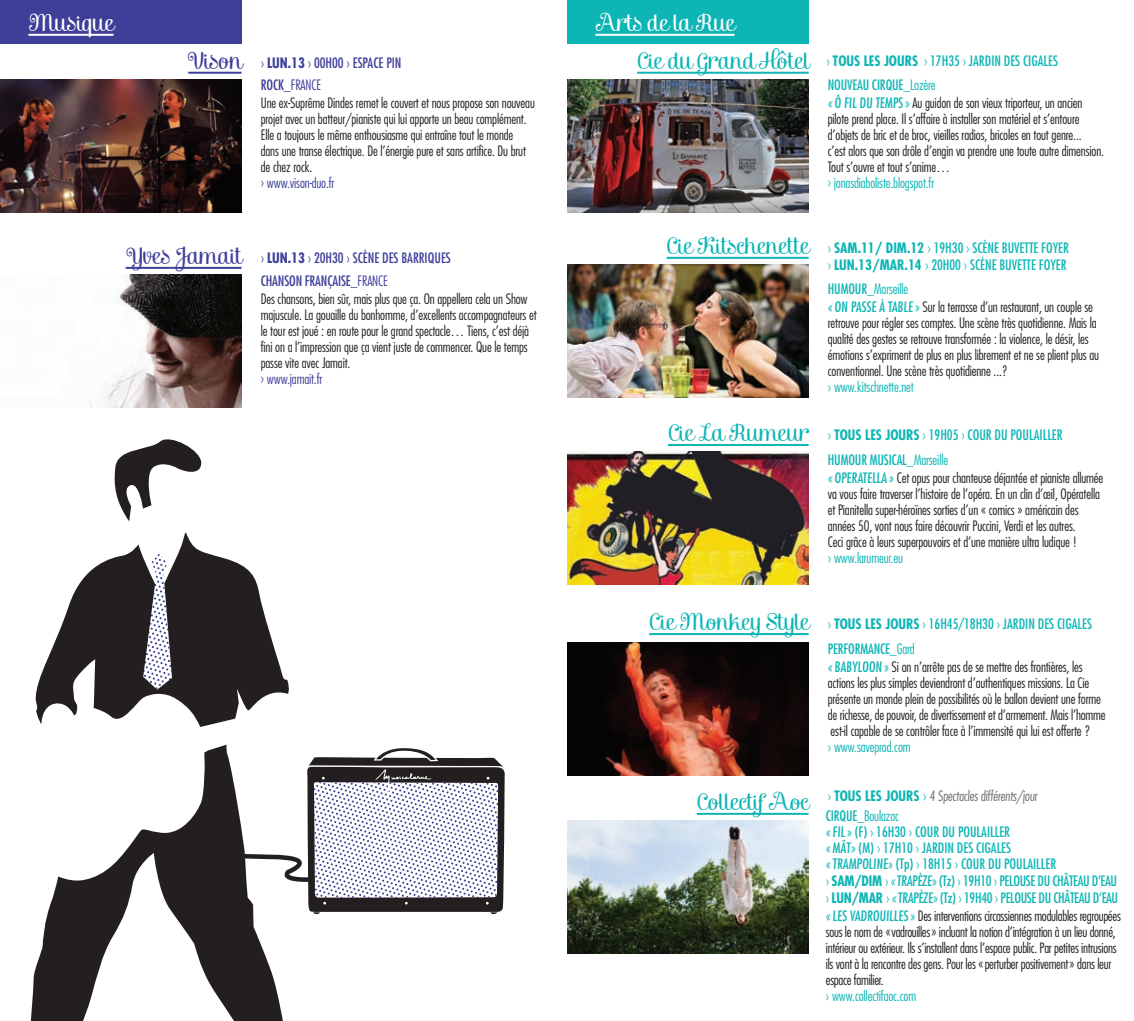
<style>
.page{position:relative;width:1134px;height:1021px;background:#fff}
.page>*{position:absolute;margin:0;border:0;box-sizing:border-box;transform-origin:0 0}
.t1{font:24px "Mishka";color:#0eb5b5}
.t2{font:24px "Mishka";color:#fff}
.t3{font:300 condensed 14px/16px "Futura LT";letter-spacing:-.01em;color:#231f20}
.t4{font:condensed 14px/16.6px "Futura LT";color:#0eb5b5}
.t5{font:condensed 14px "Futura LT";color:#3e3f99}
.t6{font:300 condensed 14px "Futura LT";letter-spacing:-.095em;color:#6c6d70}
.t7{font:300 condensed 14px "Futura LT";letter-spacing:-.01em;color:#3e3f99}
.t8{font:300 condensed 14px "Futura LT";letter-spacing:-.01em;color:#0eb5b5}
.s1{font-family:"Mishka";font-stretch:normal;font-size:24px}
.s2{font-weight:700}
.s3{font-weight:400;color:#3e3f99}
.s4{color:#3e3f99}
.s5{font-weight:400;color:#0eb5b5}
.s6{color:#0eb5b5}
.s7{font-family:"Futura LT";font-stretch:condensed;font-size:14px}
.s8{font-family:"Futura LT";font-weight:700;font-stretch:condensed;font-size:14px}
.s9{font-family:"Mishka";font-weight:400;font-stretch:normal;font-size:24px;color:#0eb5b5}
.s10{font-weight:700;color:#0eb5b5}
.s11{font-weight:300}
.s12{font-weight:300;color:#231f20}
</style>
<div class="page">
<div style="left:0;top:0;width:242px;height:44px;background:#3e3f99"></div>
<hr style="left:28px;top:34px;width:85px;height:2px;background:#fff">
<div style="left:567px;top:0;width:242px;height:44px;background:#0eb5b5"></div>
<hr style="left:595px;top:34px;width:139px;height:2px;background:#fff">
<hr style="left:697px;top:812px;width:111px;height:2px;background:#0eb5b5">
<img style="left:567px;top:820px;width:241px;height:133px">
<img style="left:89px;top:274px;width:153px;height:133px">
<hr style="left:126px;top:267px;width:116px;height:2px;background:#3e3f99">
<img style="left:0;top:79px;width:242px;height:133px">
<hr style="left:188px;top:72px;width:54px;height:2px;background:#3e3f99">
<hr style="left:637px;top:72px;width:172px;height:2px;background:#0eb5b5">
<img style="left:567px;top:79px;width:242px;height:133px">
<hr style="left:666px;top:257px;width:143px;height:2px;background:#0eb5b5">
<img style="left:567px;top:264px;width:242px;height:133px">
<hr style="left:668px;top:444px;width:141px;height:2px;background:#0eb5b5">
<img style="left:567px;top:451px;width:242px;height:133px">
<hr style="left:649px;top:633px;width:160px;height:2px;background:#0eb5b5">
<img style="left:567px;top:643px;width:242px;height:132px">
<svg style="left:114px;top:439px;width:88px;height:82px"></svg>
<svg style="left:35px;top:532px;width:254px;height:195px;fill:#231f20"></svg>
<svg style="left:31px;top:744px;width:252px;height:276px"></svg>
<svg style="left:239px;top:747px;width:266px;height:167px"></svg>
<h1 class="t2" style="left:28px;top:8px;width:86px">Musique</h1>
<h1 class="t2" style="left:595px;top:8px;width:140px">Arts de la Rue</h1>
<p class="t5" style="left:188px;top:54px;width:209px"><span class="s1">Vison</span> › <span class="s2">LUN.13</span> › 00H00 › ESPACE PIN</p>
<p class="t4" style="left:637px;top:52px;width:422px"><span class="s1">Cie du Grand Hôtel</span> › <span class="s2">TOUS LES JOURS</span> › 17H35 › JARDIN DES CIGALES</p>
<p class="t3" style="left:261px;top:76px;width:276px;line-height:18px"><span class="s3">ROCK</span><span class="s4">_FRANCE<br></span>Une ex-Suprême Dindes remet le couvert et nous propose son nouveau</p>
<p class="t3" style="left:261px;top:111px;width:267px">projet avec un batteur/pianiste qui lui apporte un beau complément.<br>Elle a toujours le même enthousiasme qui entraîne tout le monde dans une transe électrique. De l’énergie pure et sans artifice. Du brut de chez rock.</p>
<p class="t7" style="left:261px;top:175px;width:75px">› www.vison-duo.fr</p>
<p class="t5" style="left:126px;top:249px;width:327px"><span class="s1">Yves Jamait</span> › <span class="s2">LUN.13</span> › 20H30 › SCÈNE DES BARRIQUES</p>
<p class="t3" style="left:261px;top:271px;width:268px;line-height:18px"><span class="s3">CHANSON FRANÇAISE</span><span class="s4">_FRANCE<br></span>Des chansons, bien sûr, mais plus que ça. On appellera cela un Show</p>
<p class="t3" style="left:261px;top:306px;width:277px">majuscule. La gouaille du bonhomme, d’excellents accompagnateurs et le tour est joué : en route pour le grand spectacle… Tiens, c’est déjà fini on a l’impression que ça vient juste de commencer. Que le temps passe vite avec Jamait.</p>
<p class="t7" style="left:261px;top:370px;width:63px">› www.jamait.fr</p>
<p class="t3" style="left:828px;top:76px;width:256px;line-height:18px"><span class="s5">NOUVEAU CIRQUE</span><span class="s6">_Lozère<br></span><span class="s5">«Ô FIL DU TEMPS »</span> Au guidon de son vieux triporteur, un ancien</p>
<p class="t3" style="left:828px;top:111px;width:278px">pilote prend place. Il s’affaire à installer son matériel et s’entoure d’objets de bric et de broc, vieilles radios, bricoles en tout genre...<br>c’est alors que son drôle d’engin va prendre une toute autre dimension.<br>Tout s’ouvre et tout s’anime…</p>
<p class="t8" style="left:828px;top:175px;width:108px">› jonasdiaboliste.blogspot.fr</p>
<h1 class="t1" style="left:666px;top:231px;width:318px">Cie Kitschenette <span class="s7">›</span> <span class="s8">SAM.11/ DIM.12</span> <span class="s7">› 19H30 › SCÈNE</span></h1>
<p class="t4" style="left:1002px;top:239px;width:19px">BUVETTE</p>
<p class="t4" style="left:1041px;top:239px;width:29px">FOYE R</p>
<p class="t4" style="left:828px;top:256px;width:154px">› <span class="s2">LUN.13/MAR.14</span> › 20H00 › SCÈNE</p>
<p class="t4" style="left:999px;top:256px;width:19px">BUVETTE</p>
<p class="t4" style="left:1039px;top:256px;width:29px">FOYE R</p>
<p class="t3" style="left:828px;top:279px;width:267px;line-height:18px;text-indent:21px"><span class="s5">OUR</span> <span class="s6">_Marseille<br></span><span class="s5">« ON PASSE À TABLE»</span> Sur la terrasse d’un restaurant, un couple se</p>
<p class="t3" style="left:828px;top:314px;width:273px">retrouve pour régler ses comptes. Une scène très quotidienne. Mais la qualité des gestes se retrouve transformée : la violence, le désir, les émotions s’expriment de plus en plus librement et ne se plient plus au conventionnel. Une scène très quotidienne ...?<br><span class="s5">›</span> <span class="s6">www.kitschnette.net</span></p>
<p class="t4" style="left:828px;top:280px;width:3px">HUM</p>
<p class="t4" style="left:668px;top:426px;width:394px"><span class="s1">Cie La Rumeur</span> › <span class="s2">TOUS LES JOURS</span> › 19H05 › COUR DU POULAILLER</p>
<p class="t3" style="left:828px;top:451px;width:277px;line-height:18px;text-indent:21px"><span class="s5">OUR MUS ICAL</span><span class="s6">_Marseille<br></span><span class="s5">« OPERATELLA»</span> Cet opus pour chanteuse déjantée et pianiste allumée</p>
<p class="t3" style="left:828px;top:486px;width:274px">va vous faire traverser l’histoire de l’opéra. En un clin d’œil, Opératella et Pianitella super-héroïnes sorties d’un « comics » américain des années 50, vont nous faire découvrir Puccini, Verdi et les autres.<br>Ceci grâce à leurs superpouvoirs et d’une manière ultra ludique !<br><span class="s5">›</span> <span class="s6">www.larumeur.eu</span></p>
<p class="t4" style="left:828px;top:452px;width:3px">HUM</p>
<p class="t4" style="left:649px;top:615px;width:444px"><span class="s1">Cie Monkey Style</span> › <span class="s2">TOUS LES JOURS</span> › 16H45/18H30 › JARDIN DES CIGALES</p>
<p class="t3" style="left:828px;top:639px;width:256px;line-height:18px"><span class="s5">PERFORM ANCE</span><span class="s6">_Gard<br></span><span class="s5">«BABYLOON»</span> Si on n’arrête pas de se mettre des frontières, les</p>
<p class="t3" style="left:828px;top:674px;width:279px">actions les plus simples deviendront d’authentiques missions. La Cie présente un monde plein de possibilités où le ballon devient une forme de richesse, de pouvoir, de divertissement et d’armement. Mais l’homme est-il capable de se contrôler face à l’immensité qui lui est offerte ?<br><span class="s5">›</span> <span class="s6">www.saveprod.com</span></p>
<p class="t6" style="left:697px;top:787px;width:343px"><span class="s9">Collectif Aoc</span> <span class="s5">›</span> <span class="s10">TOUS LES JOURS</span> <span class="s5">›</span> 4 Spectacles différents/jour</p>
<p class="t4" style="left:826px;top:807px;width:297px">CIRQUE<span class="s11">_Boulazac<br></span>« FIL» (F) › 16H30 › COUR DU POULAILLER<br>«MÂT» (M) › 17H10 › JARDIN DES CIGALES<br>« TRAMPOLINE» (TP) › 18H15 › COUR DU POULAILLER<br>› <span class="s2">SAM/DIM</span> › « TRAPÈZE »(TZ) › 19H10 › PELOUSE DU CH ÂTEA U D’EA U › <span class="s2">LUN/MAR</span> › « TRAPÈZE »(TZ) › 19H40 › PELOUSE DU CH ÂTEA U D’EA U «LES VADROUILLES » <span class="s12">Des interventions circassiennes modulables regroupées</span></p>
<p class="t3" style="left:826px;top:923px;width:292px">sous le nom de «vadrouilles» incluant la notion d’intégration à un lieu donné, intérieur ou extérieur. Ils s’installent dans l’espace public. Par petites intrusions ils vont à la rencontre des gens. Pour les «perturber positivement» dans leur espace familier.<br><span class="s5">›</span> <span class="s6">www.collectifaoc.com</span></p>
</div>
